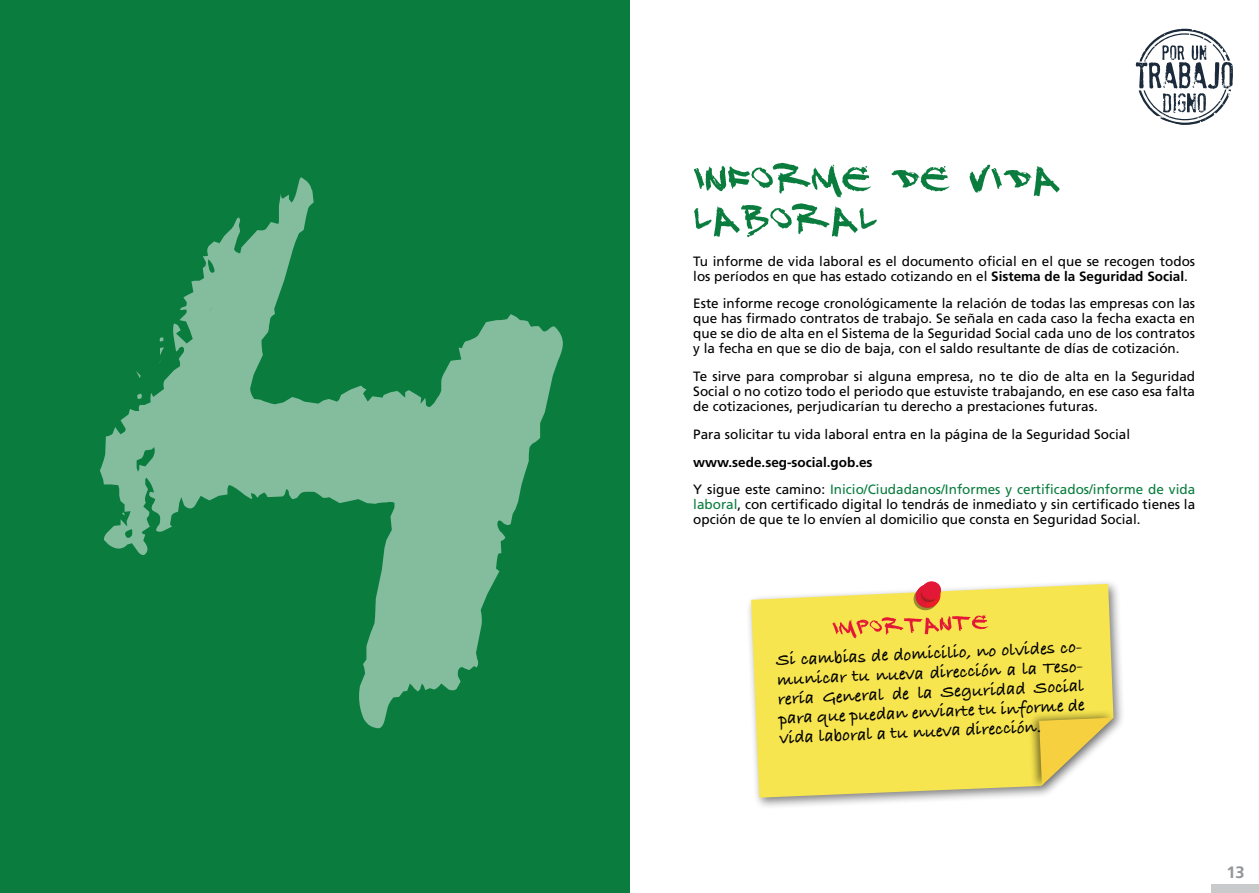
<style>
.page{position:relative;width:1259px;height:893px;background:#fff}
.page>*{position:absolute;margin:0;border:0;box-sizing:border-box;transform-origin:0 0}
.t1{font:700 18px/19.5px "Bradley Hand ITCTT";color:#000}
.t2{font:700 16.5px "Frutiger";color:#939598}
.t3{font:13.5px/15px "Frutiger";color:#000}
.t4{font:13.5px/27.8px "Frutiger";color:#097c3e}
.s1{font-weight:700}
.s2{font-weight:700;color:#000}
.s3{color:#000}
.s4{color:#097c3e}
</style>
<div class="page">
<svg style="left:1135px;top:29px;width:98px;height:96px"></svg>
<div style="left:1211px;top:884px;width:48px;height:9px;background:#c9cacb"></div>
<svg style="left:694px;top:163px;width:365px;height:74px"></svg>
<div style="left:0;top:0;width:629px;height:893px;background:#097c3e"></div>
<svg style="left:100px;top:177px;width:463px;height:551px"></svg>
<div style="left:745px;top:578px;width:380px;height:232px;background:#000;opacity:.5"></div>
<svg style="left:751px;top:584px;width:362px;height:214px;background:#f5e45a"></svg>
<div style="left:1027px;top:708px;width:89px;height:83px;background:#000;opacity:.5"></div>
<svg style="left:1039px;top:718px;width:74px;height:67px"></svg>
<svg style="left:832px;top:580px;width:156px;height:58px"></svg>
<p class="t3" style="left:693px;top:253px;width:503px">Tu informe de vida laboral es el documento oficial en el que se recogen todos los períodos en que has estado cotizando en el <span class="s1">Sistema de la Seguridad Social</span>.</p>
<p class="t3" style="left:693px;top:296px;width:503px;text-align:justify">Este informe recoge cronológicamente la relación de todas las empresas con las que has firmado contratos de trabajo. Se señala en cada caso la fecha exacta en que se dio de alta en el Sistema de la Seguridad Social cada uno de los contratos y la fecha en que se dio de baja, con el saldo resultante de días de cotización.</p>
<p class="t3" style="left:693px;top:369px;width:503px;text-align:justify">Te sirve para comprobar si alguna empresa, no te dio de alta en la Seguridad Social o no cotizo todo el periodo que estuviste trabajando, en ese caso esa falta de cotizaciones, perjudicarían tu derecho a prestaciones futuras.</p>
<p class="t3" style="left:693px;top:427px;width:438px">Para solicitar tu vida laboral entra en la página de la Seguridad Social</p>
<p class="t4" style="left:693px;top:448px;width:503px"><span class="s2">www.sede.seg-social.gob.es<br></span><span class="s3">Y sigue este camino:</span> Inicio/Ciudadanos/Informes y certificados/informe de vida</p>
<p class="t3" style="left:693px;top:497px;width:503px"><span class="s4">laboral</span>, con certificado digital lo tendrás de inmediato y sin certificado tienes la opción de que te lo envíen al domicilio que consta en Seguridad Social.</p>
<h1 class="t1" style="left:776px;top:648px;width:310px;rotate:-2deg">Si cambias de domicilio, no olvides co&shy;municar tu nueva dirección a la Teso&shy;rería General de la Seguridad Social para que puedan enviarte tu informe de vida laboral a tu nueva dirección.</h1>
<p class="t2" style="left:1226px;top:863px;width:20px">13</p>
</div>
